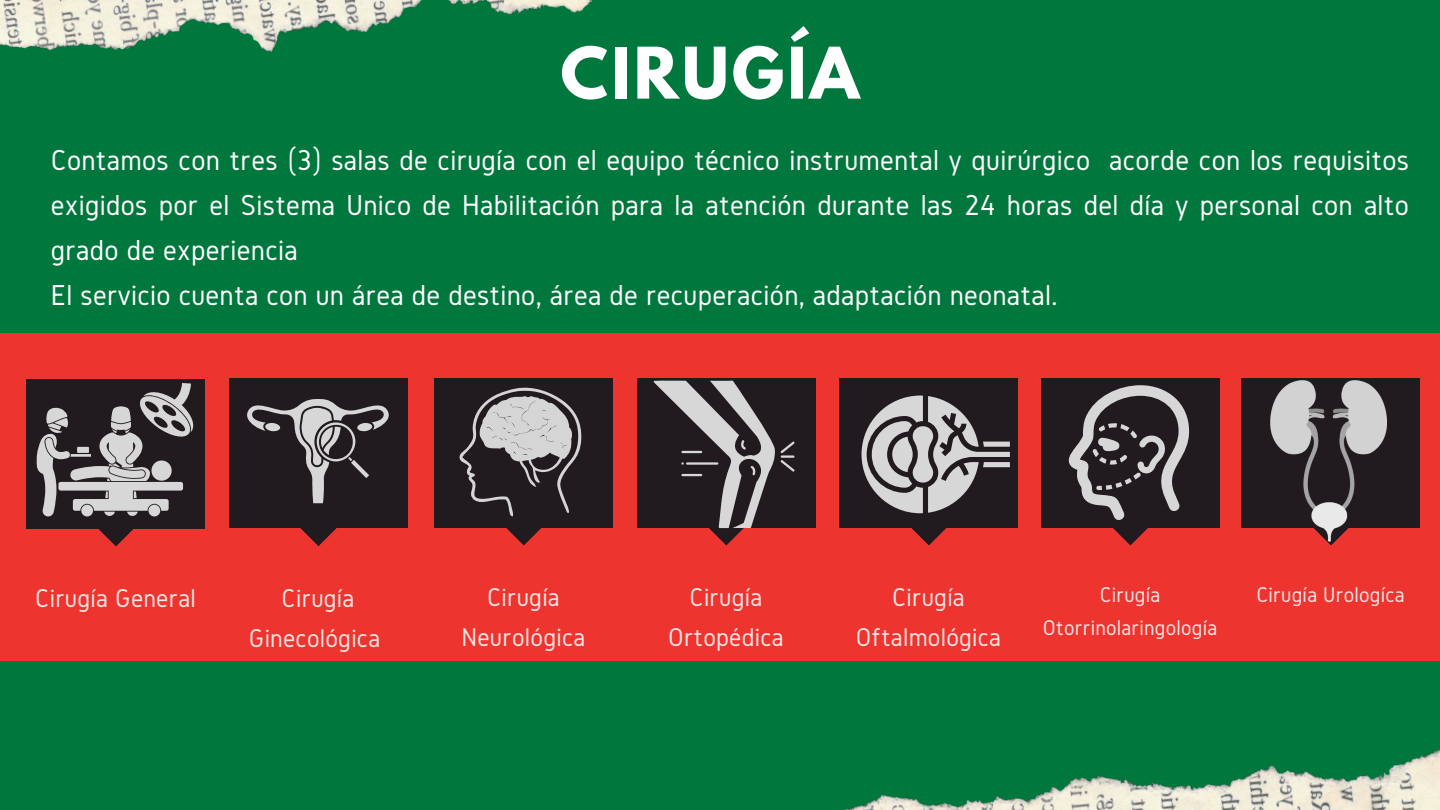
<style>
.page{position:relative;width:1440px;height:810px;background:#00773d}
.page>*{position:absolute;margin:0;border:0;box-sizing:border-box;transform-origin:0 0}
.t1{font:700 63px "League Spartan";letter-spacing:.05em;color:#fff}
.t2{font:30px/45px "Gidole";letter-spacing:.01em;color:#fff}
.t3{font:26.7px/40.1px "Gidole";letter-spacing:.01em;color:#fff;text-align:center}
.t4{font:22.3px/32.7px "Gidole";letter-spacing:.01em;color:#fff;text-align:center}
</style>
<div class="page">
<div style="left:0;top:333px;width:1440px;height:327px;background:#ee342e"></div>
<div style="left:27px;top:379px;width:178px;height:149px;background:#211b20"></div>
<div style="left:229px;top:379px;width:179px;height:149px;background:#211b20"></div>
<div style="left:637px;top:378px;width:178px;height:149px;background:#211b20"></div>
<div style="left:840px;top:378px;width:178px;height:149px;background:#211b20"></div>
<div style="left:1041px;top:378px;width:178px;height:149px;background:#211b20"></div>
<div style="left:435px;top:378px;width:178px;height:149px;background:#211b20"></div>
<svg style="left:247px;top:399px;width:142px;height:147px"></svg>
<svg style="left:459px;top:387px;width:123px;height:159px"></svg>
<svg style="left:654px;top:380px;width:141px;height:166px"></svg>
<svg style="left:862px;top:396px;width:148px;height:150px"></svg>
<svg style="left:1068px;top:385px;width:121px;height:161px"></svg>
<svg style="left:36px;top:383px;width:158px;height:164px"></svg>
<div style="left:77px;top:447px;width:12px;height:6px;background:#d8d7d8"></div>
<img style="left:844px;top:750px;width:596px;height:60px">
<img style="left:0;top:0;width:592px;height:52px">
<div style="left:1242px;top:378px;width:178px;height:149px;background:#211b20"></div>
<svg style="left:1327px;top:542px;width:8px;height:4px"></svg>
<img style="left:1271px;top:380px;width:116px;height:162px">
<h1 class="t1" style="left:560px;top:42px;width:300px">CIRUGÍA</h1>
<p class="t2" style="left:51px;top:137px;width:1360px">Contamos con tres (3) salas de cirugía con el equipo técnico instrumental y quirúrgico acorde con los requisitos exigidos por el Sistema Unico de Habilitación para la atención durante las 24 horas del día y personal con alto grado de experiencia<br>El servicio cuenta con un área de destino, área de recuperación, adaptación neonatal.</p>
<p class="t3" style="left:35px;top:577px;width:162px">Cirugía General</p>
<p class="t3" style="left:249px;top:577px;width:133px">Cirugía<br>Ginecológica</p>
<p class="t3" style="left:668px;top:577px;width:117px">Cirugía<br>Ortopédica</p>
<p class="t3" style="left:856px;top:577px;width:147px">Cirugía<br>Oftalmológica</p>
<p class="t4" style="left:1043px;top:578px;width:176px">Cirugía<br>Otorrinolaringología</p>
<p class="t3" style="left:461px;top:577px;width:125px">Cirugía<br>Neurológica</p>
<p class="t4" style="left:1257px;top:578px;width:150px">Cirugía Urologíca</p>
</div>
